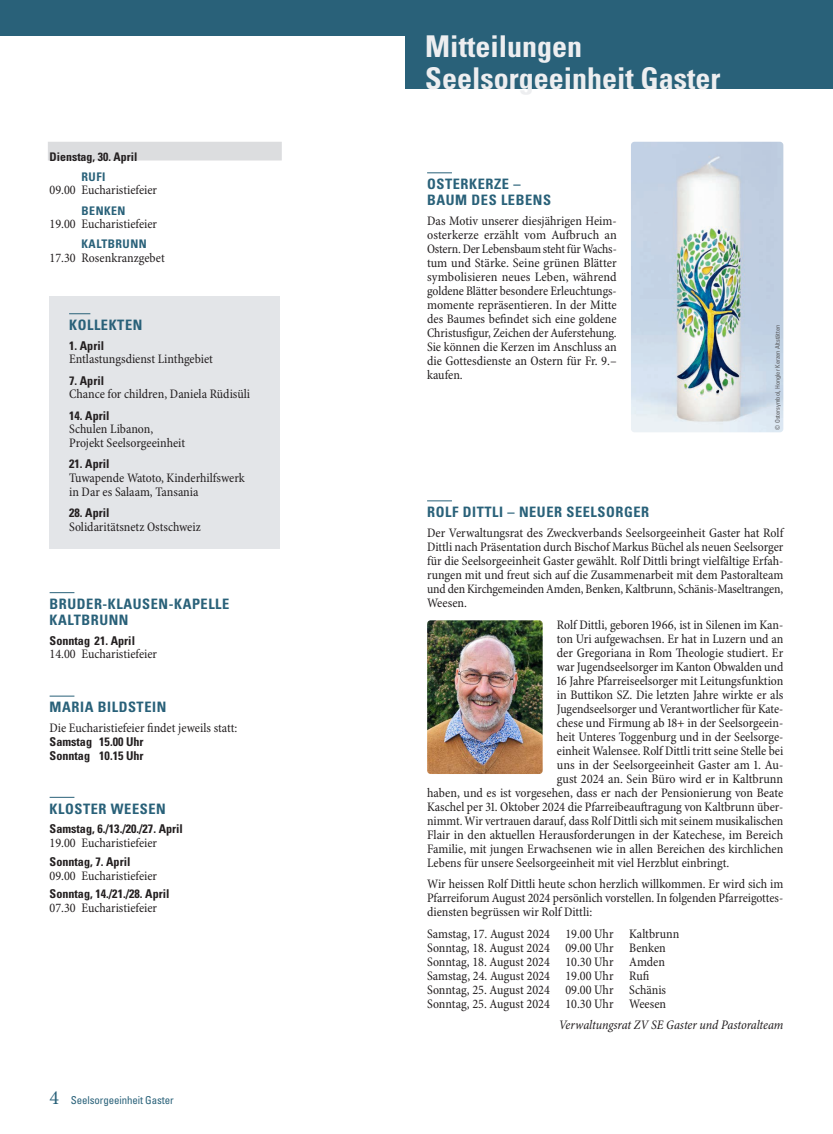
<style>
.page{position:relative;width:833px;height:1134px;background:#fff}
.page>*{position:absolute;margin:0;border:0;box-sizing:border-box;transform-origin:0 0}
.t1{font:700 condensed 30px/31.2px "Univers LT Std";color:#edeef0}
.t2{font:700 condensed 14.38px/16px "Univers LT Std";letter-spacing:.04em;color:#296179}
.t3{font:condensed 13.12px/14px "Minion Pro";color:#231f20;text-align:justify}
.t4{font:italic condensed 13.12px "Minion Pro";letter-spacing:-.005em;color:#231f20}
.t5{font:700 condensed 12.12px/13.8px "Univers LT Std";color:#231f20}
.t6{font:700 condensed 11.88px "Univers LT Std";letter-spacing:.04em;color:#296179}
.t7{font:700 condensed 11.88px "Univers LT Std";color:#231f20}
.t8{font:condensed 10.88px "Univers LT Std";letter-spacing:-.01em;color:#296179}
.t9{font:condensed 6.25px "Univers LT Std";color:#57585a}
.s1{font-family:"Minion Pro";font-stretch:normal;font-size:20px}
</style>
<div class="page">
<div style="left:0;top:0;width:833px;height:35px;background:#296179"></div>
<div style="left:406px;top:0;width:427px;height:89px;background:#296179"></div>
<div style="left:48px;top:142px;width:234px;height:18px;background:#dcdddf"></div>
<svg style="left:50px;top:592px;width:24px;height:1px"></svg>
<svg style="left:50px;top:696px;width:24px;height:1px"></svg>
<svg style="left:50px;top:797px;width:24px;height:1px"></svg>
<svg style="left:427px;top:501px;width:25px;height:1px"></svg>
<img style="left:427px;top:620px;width:115px;height:154px">
<svg style="left:427px;top:173px;width:25px;height:1px"></svg>
<div style="left:50px;top:296px;width:230px;height:253px;background:#e3e5e8"></div>
<svg style="left:69px;top:313px;width:21px;height:1px"></svg>
<img style="left:631px;top:142px;width:152px;height:290px">
<p class="t7" style="left:50px;top:149px;width:89px">Dienstag, 30. April</p>
<p class="t6" style="left:81px;top:169px;width:25px">RUFI</p>
<p class="t3" style="left:50px;top:184px;width:109px">09.00 Eucharistiefeier</p>
<p class="t6" style="left:81px;top:203px;width:45px">BENKEN</p>
<p class="t3" style="left:50px;top:218px;width:109px">19.00 Eucharistiefeier</p>
<p class="t6" style="left:81px;top:237px;width:67px">KALTBRUNN</p>
<p class="t3" style="left:50px;top:251px;width:117px">17.30 Rosenkranzgebet</p>
<p class="t2" style="left:69px;top:317px;width:75px">KOLLEKTEN</p>
<p class="t5" style="left:69px;top:338px;width:37px">1. April</p>
<p class="t3" style="left:69px;top:353px;width:145px">Entlastungsdienst Linthgebiet</p>
<p class="t5" style="left:69px;top:373px;width:37px">7. April</p>
<p class="t3" style="left:69px;top:388px;width:182px">Chance for children, Daniela Rüdisüli</p>
<p class="t5" style="left:69px;top:408px;width:42px">14. April</p>
<p class="t3" style="left:69px;top:423px;width:117px">Schulen Libanon,<br>Projekt Seelsorgeeinheit</p>
<p class="t5" style="left:69px;top:457px;width:42px">21. April</p>
<p class="t3" style="left:69px;top:472px;width:177px">Tuwapende Watoto, Kinderhilfswerk in Dar es Salaam, Tansania</p>
<p class="t5" style="left:69px;top:506px;width:42px">28. April</p>
<p class="t3" style="left:69px;top:520px;width:133px">Solidaritätsnetz Ostschweiz</p>
<p class="t2" style="left:50px;top:596px;width:181px">BRUDER-KLAUSEN-KAPELLE<br>KALTBRUNN</p>
<p class="t5" style="left:50px;top:633px;width:87px">Sonntag 21. April</p>
<p class="t3" style="left:50px;top:648px;width:109px">14.00 Eucharistiefeier</p>
<p class="t2" style="left:50px;top:699px;width:118px">MARIA BILDSTEIN</p>
<p class="t3" style="left:50px;top:721px;width:189px">Die Eucharistiefeier findet jeweils statt:</p>
<p class="t5" style="left:50px;top:735px;width:96px">Samstag 15.00 Uhr<br>Sonntag 10.15 Uhr</p>
<p class="t2" style="left:50px;top:800px;width:118px">KLOSTER WEESEN</p>
<p class="t5" style="left:50px;top:822px;width:135px">Samstag, 6./13./20./27. April</p>
<p class="t3" style="left:50px;top:836px;width:109px">19.00 Eucharistiefeier</p>
<p class="t5" style="left:50px;top:854px;width:82px">Sonntag, 7. April</p>
<p class="t3" style="left:50px;top:869px;width:109px">09.00 Eucharistiefeier</p>
<p class="t5" style="left:50px;top:887px;width:121px">Sonntag, 14./21./28. April</p>
<p class="t3" style="left:50px;top:901px;width:109px">07.30 Eucharistiefeier</p>
<p class="t8" style="left:50px;top:1094px;width:126px"><span class="s1">4</span> Seelsorgeeinheit Gaster</p>
<h1 class="t1" style="left:425px;top:31px;width:296px">Mitteilungen<br>Seelsorgeeinheit Gaster</h1>
<p class="t2" style="left:427px;top:176px;width:125px">OSTERKERZE –<br>BAUM DES LEBENS</p>
<p class="t3" style="left:427px;top:214px;width:191px">Das Motiv unserer diesjährigen Heim&shy;osterkerze erzählt vom Aufbruch an Ostern. Der Lebensbaum steht für Wachs&shy;tum und Stärke. Seine grünen Blätter symbolisieren neues Leben, während goldene Blätter besondere Erleuchtungs&shy;momente repräsentieren. In der Mitte des Baumes befindet sich eine goldene Christusfigur, Zeichen der Auferstehung.<br>Sie können die Kerzen im Anschluss an die Gottesdienste an Ostern für Fr. 9.– kaufen.</p>
<p class="t9" style="left:773px;top:429px;width:106px;rotate:-90deg">© Ostersymbol, Hongler Kerzen Altstätten</p>
<p class="t2" style="left:427px;top:504px;width:223px">ROLF DITTLI – NEUER SEELSORGER</p>
<p class="t3" style="left:427px;top:526px;width:358px">Der Verwaltungsrat des Zweckverbands Seelsorgeeinheit Gaster hat Rolf Dittli nach Präsentation durch Bischof Markus Büchel als neuen Seelsorger für die Seelsorgeeinheit Gaster gewählt. Rolf Dittli bringt vielfältige Erfah&shy;rungen mit und freut sich auf die Zusammenarbeit mit dem Pastoralteam und den Kirchgemeinden Amden, Benken, Kaltbrunn, Schänis-Maseltrangen, Weesen.</p>
<p class="t3" style="left:557px;top:618px;width:228px">Rolf Dittli, geboren 1966, ist in Silenen im Kan-</p>
<p class="t3" style="left:557px;top:632px;width:228px">ton Uri aufgewachsen. Er hat in Luzern und an</p>
<p class="t3" style="left:557px;top:646px;width:228px">der Gregoriana in Rom Theologie studiert. Er</p>
<p class="t3" style="left:557px;top:660px;width:228px">war Jugendseelsorger im Kanton Obwalden und</p>
<p class="t3" style="left:557px;top:674px;width:228px">16 Jahre Pfarreiseelsorger mit Leitungsfunktion</p>
<p class="t3" style="left:557px;top:688px;width:228px">in Buttikon SZ. Die letzten Jahre wirkte er als</p>
<p class="t3" style="left:557px;top:702px;width:228px">Jugendseelsorger und Verantwortlicher für Kate-</p>
<p class="t3" style="left:557px;top:716px;width:228px">chese und Firmung ab 18+ in der Seelsorgeein-</p>
<p class="t3" style="left:557px;top:730px;width:228px">heit Unteres Toggenburg und in der Seelsorge-</p>
<p class="t3" style="left:557px;top:744px;width:228px">einheit Walensee. Rolf Dittli tritt seine Stelle bei</p>
<p class="t3" style="left:557px;top:758px;width:228px">uns in der Seelsorgeeinheit Gaster am 1. Au-</p>
<p class="t3" style="left:557px;top:772px;width:228px">gust 2024 an. Sein Büro wird er in Kaltbrunn</p>
<p class="t3" style="left:427px;top:786px;width:358px">haben, und es ist vorgesehen, dass er nach der Pensionierung von Beate</p>
<p class="t3" style="left:427px;top:800px;width:358px">Kaschel per 31. Oktober 2024 die Pfarreibeauftragung von Kaltbrunn über-</p>
<p class="t3" style="left:427px;top:814px;width:358px">nimmt. Wir vertrauen darauf, dass Rolf Dittli sich mit seinem musikalischen</p>
<p class="t3" style="left:427px;top:828px;width:358px">Flair in den aktuellen Herausforderungen in der Katechese, im Bereich</p>
<p class="t3" style="left:427px;top:842px;width:358px">Familie, mit jungen Erwachsenen wie in allen Bereichen des kirchlichen</p>
<p class="t3" style="left:427px;top:856px;width:304px">Lebens für unsere Seelsorgeeinheit mit viel Herzblut einbringt.</p>
<p class="t3" style="left:427px;top:877px;width:358px">Wir heissen Rolf Dittli heute schon herzlich willkommen. Er wird sich im Pfarreiforum August 2024 persönlich vorstellen. In folgenden Pfarreigottes&shy;diensten begrüssen wir Rolf Dittli:</p>
<p class="t3" style="left:427px;top:927px;width:254px;text-align:left">Samstag, 17. August 2024 19.00 Uhr Kaltbrunn Sonntag, 18. August 2024 09.00 Uhr Benken Sonntag, 18. August 2024 10.30 Uhr Amden Samstag, 24. August 2024 19.00 Uhr Rufi Sonntag, 25. August 2024 09.00 Uhr Schänis Sonntag, 25. August 2024 10.30 Uhr Weesen</p>
<p class="t4" style="left:559px;top:1017px;width:226px">Verwaltungsrat ZV SE Gaster und Pastoralteam</p>
</div>
